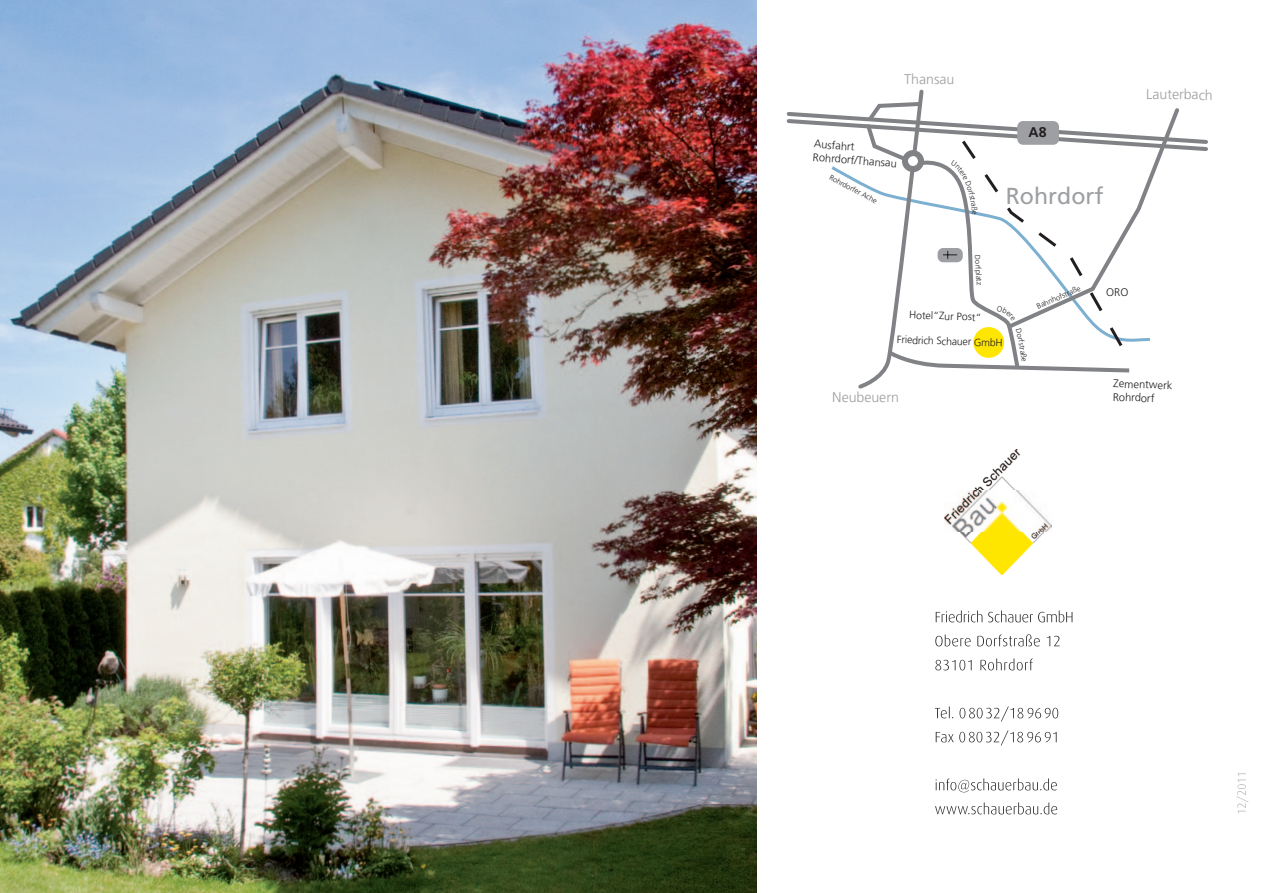
<style>
.page{position:relative;width:1263px;height:893px;background:#fff}
.page>*{position:absolute;margin:0;border:0;box-sizing:border-box;transform-origin:0 0}
.t1{font:23.1px "Frutiger";color:#9d9fa2}
.t2{font:300 14.1px "Frutiger";letter-spacing:-.01em;color:#9d9fa2}
.t3{font:700 14.1px "Frutiger";color:#231f20}
.t4{font:300 11.1px/13.2px "Frutiger";color:#231f20}
.t5{font:300 10.65px "Frutiger";color:#231f20}
.t6{font:300 7.5px "Frutiger";color:#231f20}
</style>
<div class="page">
<img style="left:0;top:0;width:757px;height:893px">
<img style="left:945px;top:449px;width:106px;height:126px">
<svg style="left:936px;top:610px;width:136px;height:12px"></svg>
<svg style="left:935px;top:634px;width:124px;height:12px"></svg>
<svg style="left:935px;top:658px;width:98px;height:12px"></svg>
<svg style="left:935px;top:706px;width:123px;height:16px"></svg>
<svg style="left:936px;top:730px;width:120px;height:16px"></svg>
<svg style="left:935px;top:778px;width:122px;height:14px"></svg>
<svg style="left:935px;top:802px;width:122px;height:12px"></svg>
<svg style="left:1236px;top:773px;width:12px;height:41px"></svg>
<svg style="left:787px;top:89px;width:421px;height:300px"></svg>
<p class="t2" style="left:904px;top:71px;width:52px">Thansau</p>
<p class="t4" style="left:815px;top:137px;width:86px;rotate:5deg">Ausfahrt<br>Rohrdorf/Thansau</p>
<p class="t6" style="left:832px;top:173px;width:55px;rotate:28deg">Rohrdorfer Ache</p>
<p class="t3" style="left:1028px;top:124px;width:20px">A8</p>
<h1 class="t1" style="left:1006px;top:182px;width:99px">Rohrdorf</h1>
<p class="t2" style="left:1146px;top:86px;width:68px">Lauterbach</p>
<p class="t6" style="left:982px;top:255px;width:31px;rotate:86deg">Dorfplatz</p>
<p class="t5" style="left:909px;top:309px;width:74px;rotate:2deg">Hotel“Zur Post“</p>
<p class="t5" style="left:897px;top:333px;width:107px;rotate:2deg">Friedrich Schauer GmbH</p>
<p class="t6" style="left:1035px;top:303px;width:49px;rotate:-24deg">Bahnhofstraße</p>
<p class="t4" style="left:1106px;top:285px;width:24px">ORO</p>
<p class="t6" style="left:1025px;top:342px;width:13px;rotate:80deg">stra</p>
<p class="t2" style="left:832px;top:389px;width:68px">Neubeuern</p>
<p class="t4" style="left:1113px;top:377px;width:61px;rotate:2deg">Zementwerk<br>Rohrdorf</p>
</div>
